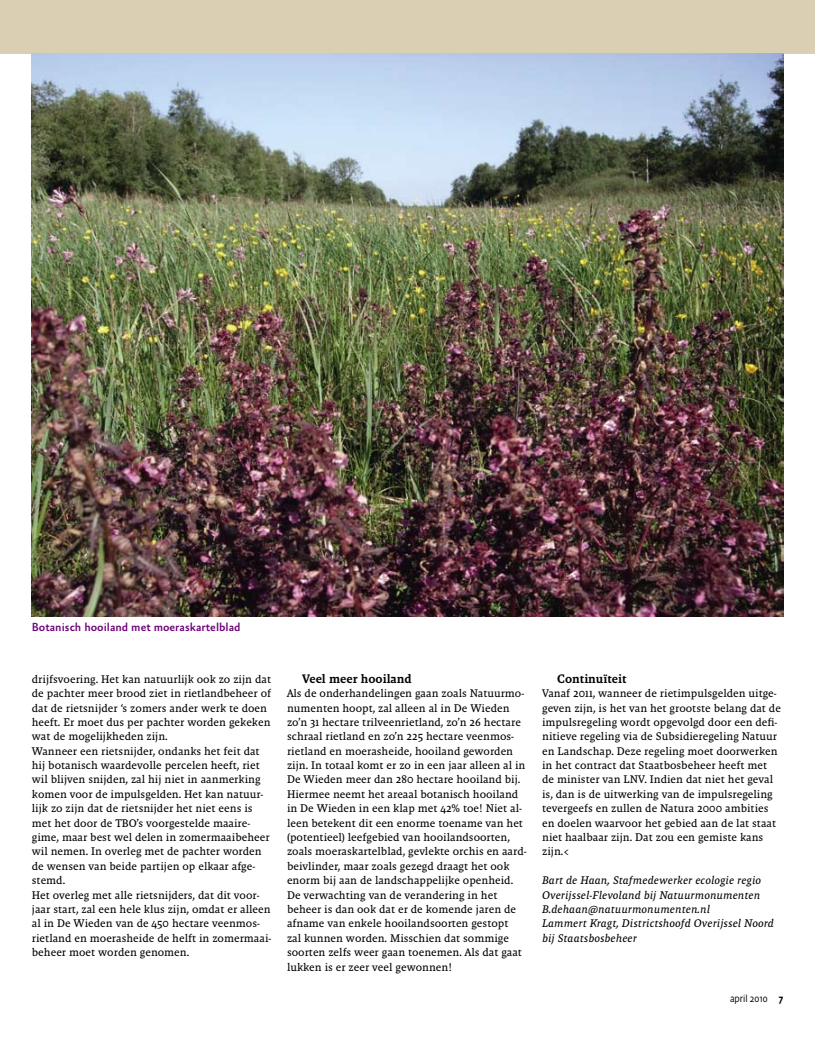
<style>
.page{position:relative;width:815px;height:1046px;background:#fff}
.page>*{position:absolute;margin:0;border:0;box-sizing:border-box;transform-origin:0 0}
.t1{font:12.5px "Malaga Med";color:#000}
.t2{font:500 11.88px "Absara Sans";color:#6d0078}
.t3{font:11.25px/14.4px "Malaga Reg";color:#000}
.t4{font:italic 11.25px/14.4px "Malaga Reg";color:#000}
.t5{font:300 10.38px "Absara Sans Head";color:#000}
.s1{font-weight:500}
</style>
<div class="page">
<div style="left:0;top:0;width:815px;height:53px;background:#dacfb2"></div>
<img style="left:32px;top:53px;width:751px;height:564px">
<p class="t2" style="left:32px;top:620px;width:210px">Botanisch hooiland met moeraskartelblad</p>
<p class="t3" style="left:32px;top:671px;width:241px">drijfsvoering. Het kan natuurlijk ook zo zijn dat de pachter meer brood ziet in rietlandbeheer of dat de rietsnijder ‘s zomers ander werk te doen heeft. Er moet dus per pachter worden gekeken wat de mogelijkheden zijn.<br>Wanneer een rietsnijder, ondanks het feit dat hij botanisch waardevolle percelen heeft, riet wil blijven snijden, zal hij niet in aanmerking komen voor de impulsgelden. Het kan natuur&shy;lijk zo zijn dat de rietsnijder het niet eens is met het door de TBO’s voorgestelde maaire&shy;gime, maar best wel delen in zomermaaibeheer wil nemen. In overleg met de pachter worden de wensen van beide partijen op elkaar afge&shy;stemd.<br>Het overleg met alle rietsnijders, dat dit voor&shy;jaar start, zal een hele klus zijn, omdat er alleen al in De Wieden van de 450 hectare veenmos&shy;rietland en moerasheide de helft in zomermaai&shy;beheer moet worden genomen.</p>
<p class="t1" style="left:302px;top:671px;width:111px">Veel meer hooiland</p>
<p class="t3" style="left:287px;top:686px;width:241px">Als de onderhandelingen gaan zoals Natuurmo&shy;numenten hoopt, zal alleen al in De Wieden zo’n 31 hectare trilveenrietland, zo’n 26 hectare schraal rietland en zo’n 225 hectare veenmos&shy;rietland en moerasheide, hooiland geworden zijn. In totaal komt er zo in een jaar alleen al in De Wieden meer dan 280 hectare hooiland bij.<br>Hiermee neemt het areaal botanisch hooiland in De Wieden in een klap met 42% toe! Niet al&shy;leen betekent dit een enorme toename van het (potentieel) leefgebied van hooilandsoorten, zoals moeraskartelblad, gevlekte orchis en aard&shy;beivlinder, maar zoals gezegd draagt het ook enorm bij aan de landschappelijke openheid.<br>De verwachting van de verandering in het beheer is dan ook dat er de komende jaren de afname van enkele hooilandsoorten gestopt<br>zal kunnen worden. Misschien dat sommige soorten zelfs weer gaan toenemen. Als dat gaat lukken is er zeer veel gewonnen!</p>
<p class="t1" style="left:557px;top:671px;width:71px">Continuïteit</p>
<p class="t3" style="left:542px;top:686px;width:240px">Vanaf 2011, wanneer de rietimpulsgelden uitge&shy;geven zijn, is het van het grootste belang dat de impulsregeling wordt opgevolgd door een defi&shy;nitieve regeling via de Subsidieregeling Natuur en Landschap. Deze regeling moet doorwerken in het contract dat Staatbosbeheer heeft met de minister van LNV. Indien dat niet het geval is, dan is de uitwerking van de impulsregeling tevergeefs en zullen de Natura 2000 ambities en doelen waarvoor het gebied aan de lat staat niet haalbaar zijn. Dat zou een gemiste kans zijn.&lt;</p>
<p class="t4" style="left:542px;top:873px;width:233px">Bart de Haan, Stafmedewerker ecologie regio Overijssel-Flevoland bij Natuurmonumenten B.dehaan@natuurmonumenten.nl<br>Lammert Kragt, Districtshoofd Overijssel Noord bij Staatsbosbeheer</p>
<p class="t5" style="left:730px;top:991px;width:55px">april 2010 <span class="s1">7</span></p>
</div>
